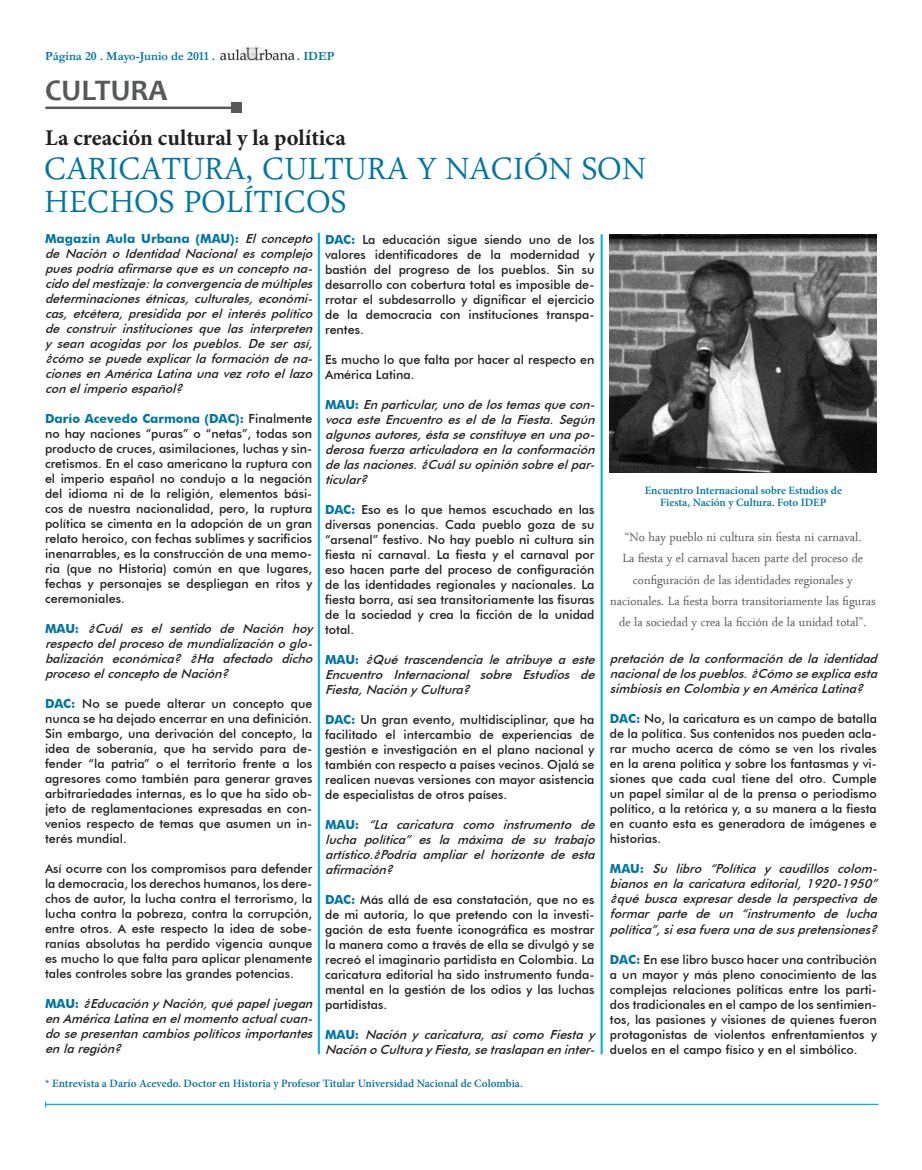
<style>
.page{position:relative;width:922px;height:1170px;background:#fff}
.page>*{position:absolute;margin:0;border:0;box-sizing:border-box;transform-origin:0 0}
.t1{font:45px/32.5px "Arabic Typesetting";color:#0076a3}
.t2{font:700 30px "Candara";color:#57585a}
.t3{font:700 22.5px "Minion Pro";color:#231f20}
.t4{font:17.5px/21.2px "Arabic Typesetting";color:#57585a;text-align:center}
.t5{font:500 12.5px/15px "Futura BT";color:#231f20;text-align:justify}
.t6{font:italic 500 12.5px/15px "Futura BT";color:#231f20;text-align:justify}
.t7{font:700 12.5px "Garamond";color:#0076a3}
.t8{font:600 11.25px/12.5px "Minion Pro";color:#0076a3;text-align:center}
.s1{font-weight:700;font-style:normal;color:#0076a3}
.s2{font-weight:700;color:#0076a3}
</style>
<div class="page">
<hr style="left:601px;top:234px;width:1px;height:820px;background:#00aeef">
<hr style="left:600px;top:234px;width:1px;height:820px;background:#00aeef">
<hr style="left:319px;top:233px;width:1px;height:821px;background:#00aeef">
<hr style="left:318px;top:233px;width:1px;height:821px;background:#00aeef">
<img style="left:609px;top:234px;width:267px;height:238px">
<hr style="left:46px;top:1103px;width:832px;height:1px;background:#00aeef">
<hr style="left:46px;top:107px;width:191px;height:2px;background:#57585a">
<div style="left:232px;top:103px;width:10px;height:10px;background:#57585a"></div>
<img style="left:220px;top:45px;width:74px;height:16px">
<p class="t7" style="left:45px;top:50px;width:172px">Página 20 . Mayo-Junio de 2011 .</p>
<p class="t7" style="left:297px;top:50px;width:39px">. IDEP</p>
<h2 class="t2" style="left:45px;top:78px;width:124px">CULTURA</h2>
<h3 class="t3" style="left:45px;top:122px;width:302px">La creación cultural y la política</h3>
<h1 class="t1" style="left:44px;top:157px;width:603px">CARICATURA, CULTURA Y NACIÓN SON<br>HECHOS POLÍTICOS</h1>
<p class="t6" style="left:45px;top:230px;width:273px"><span class="s1">Magazín Aula Urbana (MAU):</span> El concepto de Nación o Identidad Nacional es complejo puespodríaafirmarsequeesunconceptona&shy;cidodelmestizaje:laconvergenciademúltiples determinaciones étnicas, culturales, económi&shy;cas, etcétera, presidida por el interés político de construir instituciones que las interpreten y sean acogidas por los pueblos. De ser así, ¿cómo se puede explicar la formación de na&shy;cionesenAméricaLatinaunavezrotoellazo conelimperioespañol?</p>
<p class="t5" style="left:45px;top:410px;width:269px"><span class="s2">Darío Acevedo Carmona (DAC):</span> Finalmente no hay naciones “puras” o “netas”, todas son producto de cruces, asimilaciones, luchas y sin&shy;cretismos. En el caso americano la ruptura con el imperio español no condujo a la negación del idioma ni de la religión, elementos bási&shy;cos de nuestra nacionalidad, pero, la ruptura política se cimenta en la adopción de un gran relato heroico, con fechas sublimes y sacrificios inenarrables, es la construcción de una memo&shy;ria (que no Historia) común en que lugares, fechas y personajes se despliegan en ritos y ceremoniales.</p>
<p class="t6" style="left:45px;top:620px;width:273px;text-align:left"><span class="s1">M A U :</span> ¿Cuál es el sentido de Nación hoy respectodelprocesodemundializaciónoglo&shy;balización económica? ¿Ha afectado dicho procesoelconceptodeNación?</p>
<p class="t5" style="left:45px;top:695px;width:269px"><span class="s2">DAC:</span> No se puede alterar un concepto que nunca se ha dejado encerrar en una definición.<br>Sin embargo, una derivación del concepto, la idea de soberanía, que ha servido para de&shy;fender “la patria” o el territorio frente a los agresores como también para generar graves arbitrariedades internas, es lo que ha sido ob&shy;jeto de reglamentaciones expresadas en con&shy;venios respecto de temas que asumen un in&shy;terés mundial.</p>
<p class="t5" style="left:45px;top:860px;width:269px">Así ocurre con los compromisos para defender la democracia, los derechos humanos, los dere&shy;chos de autor, la lucha contra el terrorismo, la lucha contra la pobreza, contra la corrupción, entre otros. A este respecto la idea de sobe&shy;ranías absolutas ha perdido vigencia aunque es mucho lo que falta para aplicar plenamente tales controles sobre las grandes potencias.</p>
<p class="t6" style="left:45px;top:995px;width:273px"><span class="s1">M A U :</span> ¿Educacióny Nación,quépapeljuegan enAméricaLatinaenelmomentoactualcuan&shy;dosepresentancambiospolíticosimportantes enlaregión?</p>
<p class="t8" style="left:45px;top:1077px;width:479px">* Entrevista a Darío Acevedo. Doctor en Historia y Profesor Titular Universidad Nacional de Colombia.</p>
<p class="t5" style="left:325px;top:231px;width:271px"><span class="s2">DAC:</span> La educación sigue siendo uno de los valores identificadores de la modernidad y bastión del progreso de los pueblos. Sin su desarrollo con cobertura total es imposible de&shy;rrotar el subdesarrollo y dignificar el ejercicio de la democracia con instituciones transpa&shy;rentes.</p>
<p class="t5" style="left:325px;top:351px;width:271px">Es mucho lo que falta por hacer al respecto en<br>América Latina.</p>
<p class="t6" style="left:325px;top:396px;width:275px"><span class="s1">M A U :</span> Enparticular,unodelostemasquecon&shy;voca este Encuentro es el de la Fiesta. Según algunosautores,éstaseconstituyeenunapo&shy;derosafuerzaarticuladoraenlaconformación delasnaciones.¿Cuálsuopiniónsobreelpar&shy;ticular?</p>
<p class="t5" style="left:325px;top:501px;width:271px"><span class="s2">DAC:</span> Eso es lo que hemos escuchado en las diversas ponencias. Cada pueblo goza de su “arsenal” festivo. No hay pueblo ni cultura sin fiesta ni carnaval. La fiesta y el carnaval por eso hacen parte del proceso de configuración de las identidades regionales y nacionales. La fiesta borra, así sea transitoriamente las fisuras de la sociedad y crea la ficción de la unidad total.</p>
<p class="t6" style="left:325px;top:651px;width:275px"><span class="s1">M A U :</span> ¿Qué trascendencia le atribuye a este Encuentro Internacional sobre Estudios de Fiesta,Nacióny Cultura?</p>
<p class="t5" style="left:325px;top:711px;width:271px"><span class="s2">DAC:</span> Un gran evento, multidisciplinar, que ha facilitado el intercambio de experiencias de gestión e investigación en el plano nacional y también con respecto a países vecinos. Ojalá se realicen nuevas versiones con mayor asistencia de especialistas de otros países.</p>
<p class="t6" style="left:325px;top:816px;width:275px"><span class="s1">M A U :</span> “La caricatura como instrumento de lucha política” es la máxima de su trabajo artístico.¿Podría ampliar el horizonte de esta afirmación?</p>
<p class="t5" style="left:325px;top:891px;width:271px"><span class="s2">DAC:</span> Más allá de esa constatación, que no es de mi autoría, lo que pretendo con la investi&shy;gación de esta fuente iconográfica es mostrar la manera como a través de ella se divulgó y se recreó el imaginario partidista en Colombia. La caricatura editorial ha sido instrumento funda&shy;mental en la gestión de los odios y las luchas partidistas.</p>
<p class="t6" style="left:325px;top:1026px;width:275px"><span class="s1">M A U :</span> Nación y caricatura, así como Fiesta y<br>NaciónoCulturay Fiesta,setraslapaneninter-</p>
<p class="t8" style="left:644px;top:484px;width:199px">Encuentro Internacional sobre Estudios de<br>Fiesta, Nación y Cultura. Foto IDEP</p>
<p class="t4" style="left:610px;top:528px;width:266px">“No hay pueblo ni cultura sin fiesta ni carnaval.<br>La fiesta y el carnaval hacen parte del proceso de configuración de las identidades regionales y nacionales. La fiesta borra transitoriamente las figuras de la sociedad y crea la ficción de la unidad total”.</p>
<p class="t6" style="left:609px;top:651px;width:272px">pretación de la conformación de la identidad nacionaldelospueblos.¿Cómoseexplicaesta simbiosisenColombiay enAméricaLatina?</p>
<p class="t5" style="left:609px;top:711px;width:268px"><span class="s2">DAC:</span> No, la caricatura es un campo de batalla de la política. Sus contenidos nos pueden acla&shy;rar mucho acerca de cómo se ven los rivales en la arena política y sobre los fantasmas y vi&shy;siones que cada cual tiene del otro. Cumple un papel similar al de la prensa o periodismo político, a la retórica y, a su manera a la fiesta en cuanto esta es generadora de imágenes e historias.</p>
<p class="t6" style="left:609px;top:861px;width:272px"><span class="s1">M A U :</span> Su libro “Política y caudillos colom&shy;bianos en la caricatura editorial, 1920-1950” ¿qué busca expresar desde la perspectiva de formar parte de un “instrumento de lucha política”,siesafueraunadesuspretensiones?</p>
<p class="t5" style="left:609px;top:951px;width:268px"><span class="s2">DAC:</span> En ese libro busco hacer una contribución a un mayor y más pleno conocimiento de las complejas relaciones políticas entre los parti&shy;dos tradicionales en el campo de los sentimien&shy;tos, las pasiones y visiones de quienes fueron protagonistas de violentos enfrentamientos y duelos en el campo físico y en el simbólico.</p>
</div>
